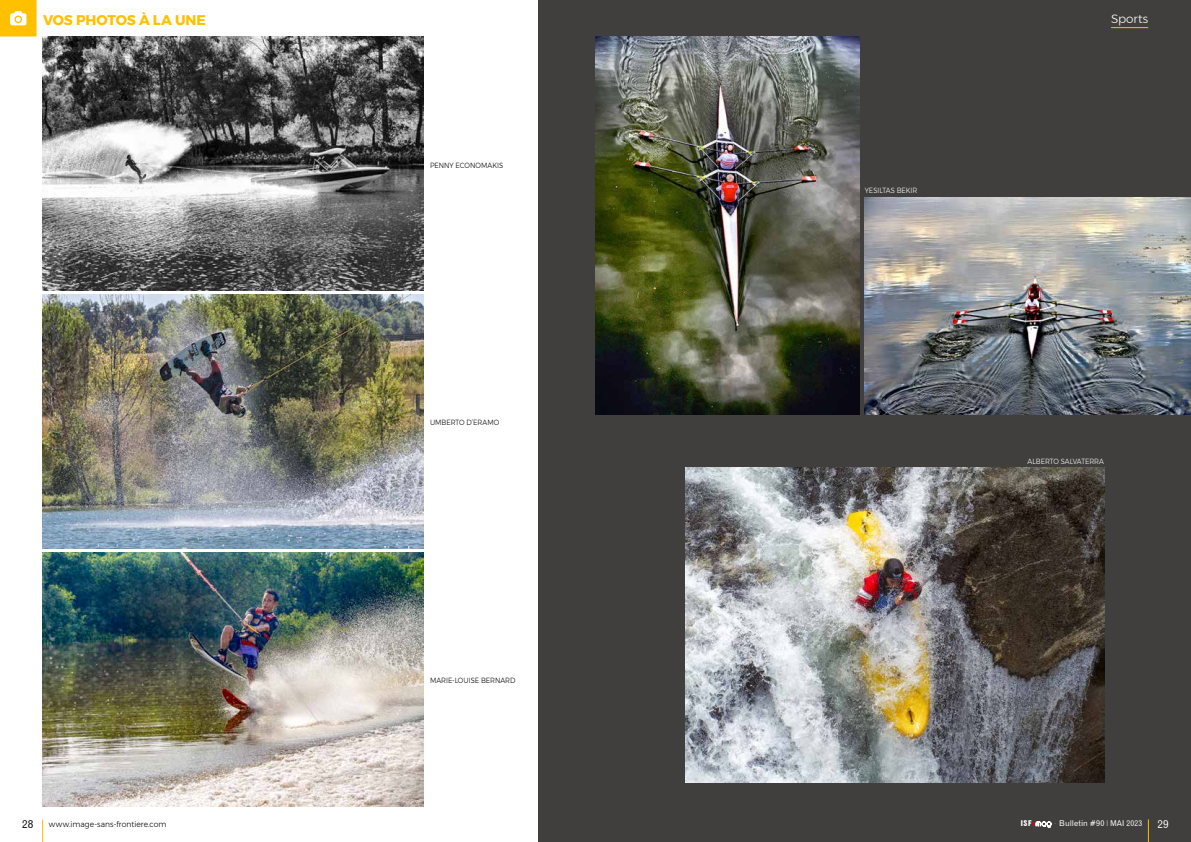
<style>
.page{position:relative;width:1191px;height:842px;background:#fff}
.page>*{position:absolute;margin:0;border:0;box-sizing:border-box;transform-origin:0 0}
.t1{font:700 14px "Montserrat";letter-spacing:-.01em;color:#ffc000}
.t2{font:300 12px "Montserrat";color:#fff}
.t3{font:11px "Gothic 720 BT Roman B";color:#000}
.t4{font:11px "Gothic 720 BT Roman B";color:#fff}
.t5{font:300 8px "Montserrat";letter-spacing:.005em;color:#000;scale:.95 1}
.t6{font:8px "Gothic 720 BT Roman B";letter-spacing:.005em;color:#fff}
.t7{font:300 7.5px "Montserrat";letter-spacing:.005em;color:#000;scale:.9 1}
.t8{font:300 7.5px "Montserrat";color:#fff;scale:.9 1}
.s1{font-family:"Gothic No 13 BT"}
.s2{font-family:"Circle D";font-size:8.2px}
.s3{font-family:"Helvetica Neue LT Std";font-weight:300;font-stretch:condensed}
</style>
<div class="page">
<div style="left:539px;top:0;width:652px;height:842px;background:#413e3e"></div>
<svg style="left:0;top:0;width:37px;height:37px"></svg>
<img style="left:595px;top:37px;width:264px;height:378px">
<img style="left:864px;top:197px;width:327px;height:218px">
<img style="left:43px;top:37px;width:381px;height:254px">
<img style="left:43px;top:295px;width:381px;height:254px">
<img style="left:43px;top:552px;width:381px;height:254px">
<img style="left:685px;top:468px;width:419px;height:314px">
<hr style="left:1111px;top:27px;width:37px;height:1px;background:#ffc000">
<svg style="left:1147px;top:819px;width:1px;height:23px"></svg>
<svg style="left:42px;top:819px;width:1px;height:23px"></svg>
<h1 class="t1" style="left:43px;top:9px;width:164px">VOS PHOTOS À LA UNE</h1>
<p class="t7" style="left:430px;top:159px;width:83px">PENNY ECONOMAKIS</p>
<p class="t7" style="left:430px;top:417px;width:78px">UMBERTO D’ERAMO</p>
<p class="t7" style="left:430px;top:675px;width:96px">MARIE-LOUISE BERNARD</p>
<p class="t8" style="left:864px;top:185px;width:60px">YESILTAS BEKIR</p>
<h2 class="t2" style="left:1111px;top:10px;width:39px">Sports</h2>
<p class="t8" style="left:1027px;top:455px;width:86px">ALBERTO SALVATERRA</p>
<h3 class="t3" style="left:22px;top:817px;width:13px">28</h3>
<p class="t5" style="left:49px;top:818px;width:125px">www.image-sans-frontiere.com</p>
<p class="t6" style="left:1020px;top:818px;width:123px"><span class="s1">ISF</span> <span class="s2">mag -</span> Bulletin #90 <span class="s3">|</span> MAI 2023</p>
<h3 class="t4" style="left:1157px;top:817px;width:13px">29</h3>
</div>
